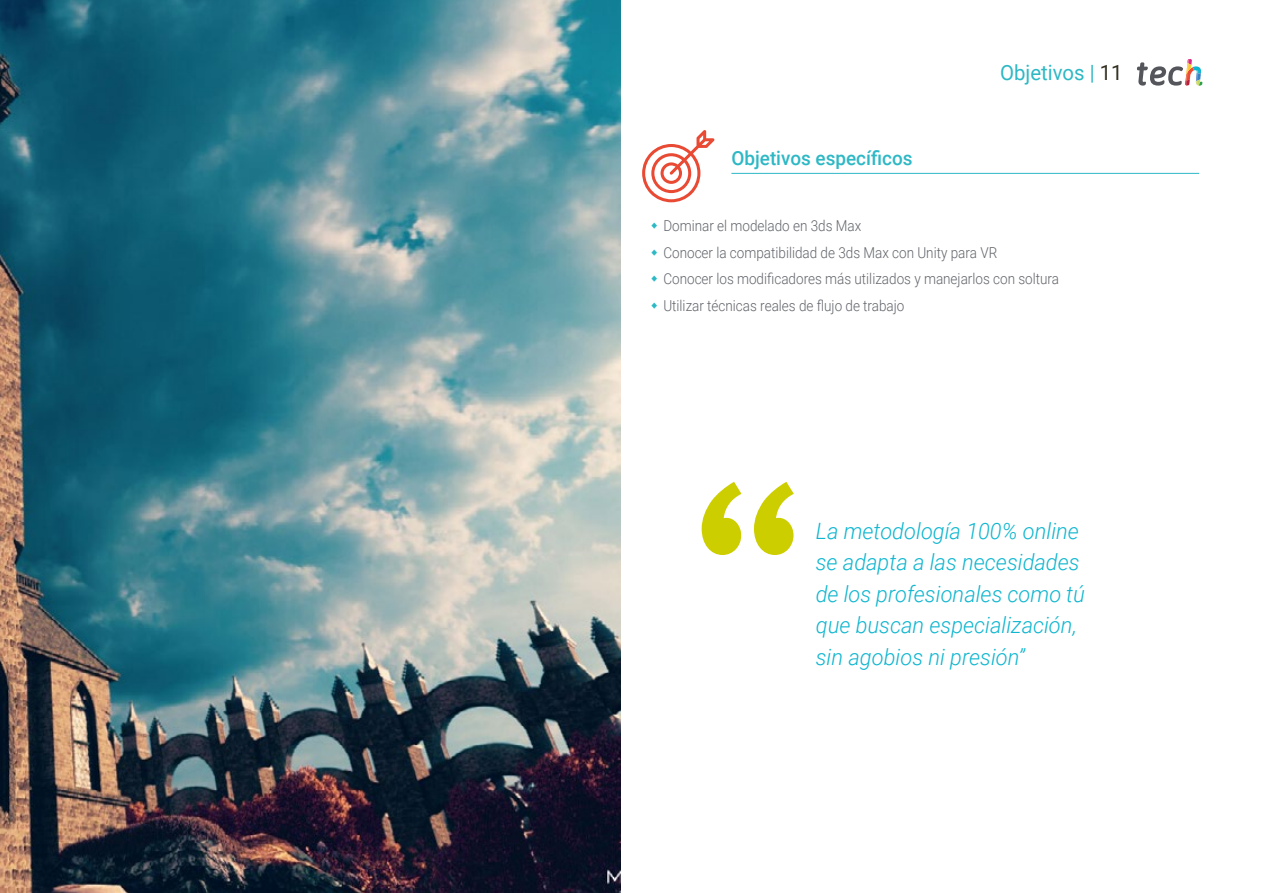
<style>
.page{position:relative;width:1263px;height:893px;background:#fff}
.page>*{position:absolute;margin:0;border:0;box-sizing:border-box;transform-origin:0 0}
.t1{font:italic 300 22.5px/31.5px "Roboto";color:#0fb6cf}
.t2{font:21px "Roboto";color:#2db8c5}
.t3{font:500 19.5px "Roboto";color:#2db8c5}
.t4{font:300 15px/26.7px "Roboto";color:#61646a;scale:.9 1}
.s1{color:#312e20}
</style>
<div class="page">
<hr style="left:731px;top:173px;width:468px;height:1px;background:#2db8c5">
<svg style="left:642px;top:130px;width:72px;height:72px"></svg>
<img style="left:0;top:0;width:621px;height:893px">
<svg style="left:1137px;top:59px;width:65px;height:27px"></svg>
<svg style="left:702px;top:482px;width:92px;height:73px"></svg>
<h3 class="t3" style="left:731px;top:144px;width:183px">Objetivos específicos</h3>
<h2 class="t2" style="left:1000px;top:57px;width:124px">Objetivos | <span class="s1">11</span></h2>
<p class="t4" style="left:663px;top:212px;width:441px">Dominar el modelado en 3ds Max<br>Conocer la compatibilidad de 3ds Max con Unity para VR<br>Conocer los modificadores más utilizados y manejarlos con soltura Utilizar técnicas reales de flujo de trabajo</p>
<h1 class="t1" style="left:816px;top:514px;width:271px">La metodología 100% online se adapta a las necesidades de los profesionales como tú que buscan especialización, sin agobios ni presión”</h1>
</div>
